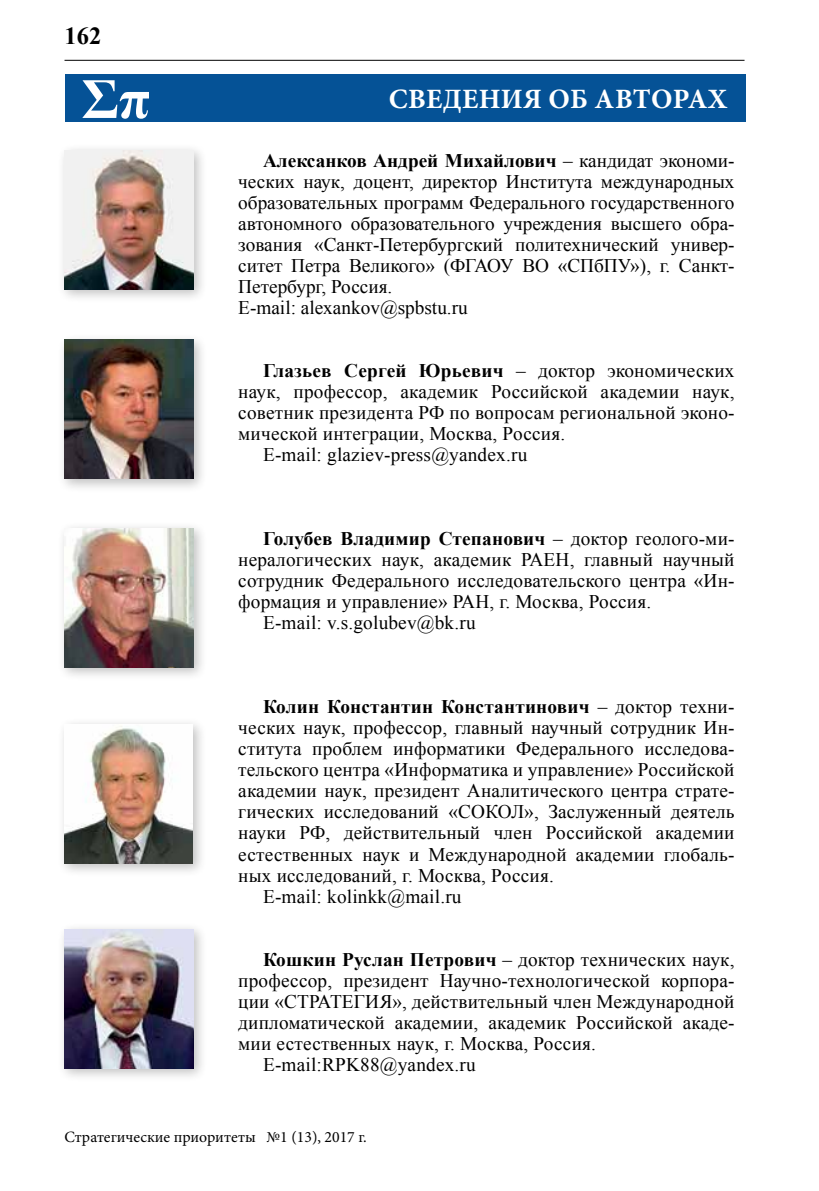
<style>
.page{position:relative;width:819px;height:1191px;background:#fff}
.page>*{position:absolute;margin:0;border:0;box-sizing:border-box;transform-origin:0 0}
.t1{font:700 56.88px "Times New Roman";color:#fff}
.t2{font:700 28px "Minion Pro";letter-spacing:.01em;color:#fff}
.t3{font:700 24.5px "Times New Roman";color:#000}
.t4{font:19.25px/21px "Times New Roman";letter-spacing:.01em;color:#000}
.t5{font:700 19.25px "Times New Roman";letter-spacing:.01em;color:#000}
.t6{font:15.75px "Minion Pro";color:#000}
.s1{font-weight:700}
.s2{font-weight:400}
</style>
<div class="page">
<hr style="left:64px;top:60px;width:680px;height:1px;background:#000">
<div style="left:66px;top:74px;width:679px;height:48px;background:#055296"></div>
<div style="left:58px;top:143px;width:149px;height:160px;background:#000;opacity:.25"></div>
<img style="left:64px;top:150px;width:129px;height:139px">
<div style="left:58px;top:333px;width:149px;height:160px;background:#000;opacity:.25"></div>
<img style="left:64px;top:340px;width:129px;height:139px">
<div style="left:58px;top:521px;width:149px;height:160px;background:#000;opacity:.25"></div>
<img style="left:64px;top:528px;width:129px;height:139px">
<div style="left:58px;top:717px;width:149px;height:160px;background:#000;opacity:.25"></div>
<img style="left:64px;top:724px;width:129px;height:139px">
<div style="left:58px;top:922px;width:149px;height:160px;background:#000;opacity:.25"></div>
<img style="left:64px;top:929px;width:129px;height:139px">
<p class="t3" style="left:64px;top:19px;width:38px">162</p>
<h1 class="t1" style="left:82px;top:60px;width:70px">Σπ</h1>
<h2 class="t2" style="left:389px;top:80px;width:340px">СВЕДЕНИЯ ОБ АВТОРАХ</h2>
<p class="t4" style="left:238px;top:150px;width:498px;text-indent:25px"><span class="s1">Алексанков Андрей Михайлович</span> – кандидат экономи&shy;ческих наук, доцент, директор Института международных образовательных программ Федерального государственного автономного образовательного учреждения высшего обра&shy;зования «Санкт-Петербургский политехнический универ&shy;ситет Петра Великого» (ФГАОУ ВО «СПбПУ»), г. Санкт-Петербург, Россия.<br>E-mail: alexankov@spbstu.ru</p>
<p class="t5" style="left:263px;top:357px;width:473px">Глазьев Сергей Юрьевич <span class="s2">– доктор экономических</span></p>
<p class="t4" style="left:238px;top:381px;width:498px">наук, профессор, академик Российской академии наук,</p>
<p class="t4" style="left:238px;top:402px;width:498px">советник президента РФ по вопросам региональной эконо-</p>
<p class="t4" style="left:238px;top:423px;width:328px">мической интеграции, Москва, Россия.</p>
<p class="t4" style="left:263px;top:444px;width:266px">E-mail: glaziev-press@yandex.ru</p>
<p class="t5" style="left:263px;top:525px;width:473px">Голубев Владимир Степанович <span class="s2">– доктор геолого-ми-</span></p>
<p class="t4" style="left:238px;top:549px;width:498px">нералогических наук, академик РАЕН, главный научный</p>
<p class="t4" style="left:238px;top:570px;width:498px">сотрудник Федерального исследовательского центра «Ин-</p>
<p class="t4" style="left:238px;top:591px;width:414px">формация и управление» РАН, г. Москва, Россия.</p>
<p class="t4" style="left:263px;top:612px;width:214px">E-mail: v.s.golubev@bk.ru</p>
<p class="t5" style="left:263px;top:693px;width:473px">Колин Константин Константинович <span class="s2">– доктор техни-</span></p>
<p class="t4" style="left:238px;top:717px;width:498px">ческих наук, профессор, главный научный сотрудник Ин-</p>
<p class="t4" style="left:238px;top:738px;width:498px">ститута проблем информатики Федерального исследова-</p>
<p class="t4" style="left:238px;top:759px;width:498px">тельского центра «Информатика и управление» Российской</p>
<p class="t4" style="left:238px;top:780px;width:498px">академии наук, президент Аналитического центра страте-</p>
<p class="t4" style="left:238px;top:801px;width:498px">гических исследований «СОКОЛ», Заслуженный деятель</p>
<p class="t4" style="left:238px;top:822px;width:498px">науки РФ, действительный член Российской академии</p>
<p class="t4" style="left:238px;top:843px;width:498px">естественных наук и Международной академии глобаль-</p>
<p class="t4" style="left:238px;top:864px;width:317px">ных исследований, г. Москва, Россия.</p>
<p class="t4" style="left:263px;top:885px;width:200px">E-mail: kolinkk@mail.ru</p>
<p class="t4" style="left:263px;top:948px;width:473px"><span class="s1">Кошкин Руслан Петрович</span> – доктор технических наук,</p>
<p class="t4" style="left:238px;top:969px;width:498px">профессор, президент Научно-технологической корпора-</p>
<p class="t4" style="left:238px;top:990px;width:498px">ции «СТРАТЕГИЯ», действительный член Международной</p>
<p class="t4" style="left:238px;top:1011px;width:498px">дипломатической академии, академик Российской акаде-</p>
<p class="t4" style="left:238px;top:1032px;width:359px">мии естественных наук, г. Москва, Россия.</p>
<p class="t4" style="left:263px;top:1053px;width:214px">E-mail:RPK88@yandex.ru</p>
<p class="t6" style="left:64px;top:1126px;width:304px">Стратегические приоритеты №1 (13), 2017 г.</p>
</div>
